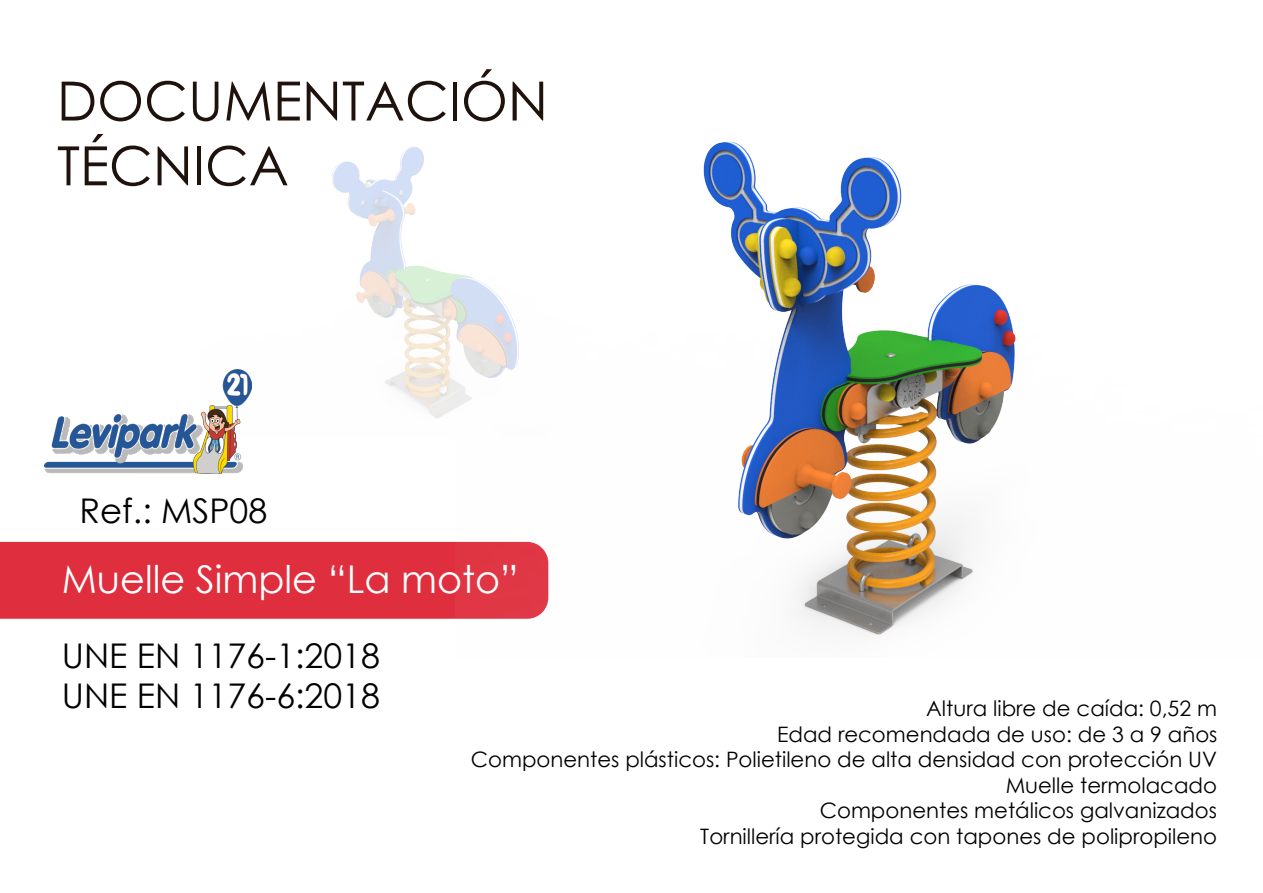
<style>
.page{position:relative;width:1263px;height:893px;background:#fff}
.page>*{position:absolute;margin:0;border:0;box-sizing:border-box;transform-origin:0 0}
.t1{font:38.25px "Century Gothic";color:#fff}
.t2{font:34.05px/40.8px "Century Gothic";color:#000}
.t3{font:21.3px/25.5px "Century Gothic";color:#000;text-align:right}
.t4{font:21.3px "Century Gothic";color:#010101}
</style>
<div class="page">
<img style="left:224px;top:145px;width:231px;height:273px">
<svg style="left:62px;top:82px;width:32px;height:39px"></svg>
<svg style="left:100px;top:81px;width:41px;height:40px"></svg>
<svg style="left:147px;top:81px;width:38px;height:40px"></svg>
<svg style="left:193px;top:82px;width:25px;height:39px"></svg>
<svg style="left:226px;top:82px;width:44px;height:39px"></svg>
<svg style="left:278px;top:82px;width:22px;height:39px"></svg>
<svg style="left:307px;top:82px;width:30px;height:39px"></svg>
<svg style="left:343px;top:81px;width:103px;height:40px"></svg>
<hr style="left:453px;top:82px;width:4px;height:39px;background:#1f120d">
<svg style="left:467px;top:69px;width:35px;height:21px"></svg>
<svg style="left:513px;top:82px;width:30px;height:8px"></svg>
<svg style="left:58px;top:146px;width:21px;height:39px"></svg>
<svg style="left:85px;top:134px;width:65px;height:52px"></svg>
<svg style="left:158px;top:146px;width:30px;height:39px"></svg>
<hr style="left:197px;top:146px;width:4px;height:39px;background:#1f120d">
<svg style="left:208px;top:146px;width:80px;height:40px"></svg>
<div style="left:0;top:542px;width:455px;height:77px;background:#df2e3d"></div>
<img style="left:455px;top:90px;width:561px;height:545px">
<img style="left:44px;top:369px;width:207px;height:104px">
<h2 class="t2" style="left:79px;top:489px;width:189px">Ref.: MSP08</h2>
<h1 class="t1" style="left:62px;top:552px;width:459px">Muelle Simple “La moto”</h1>
<h2 class="t2" style="left:62px;top:634px;width:320px">UNE EN 1176-1:2018<br>UNE EN 1176-6:2018</h2>
<p class="t3" style="left:926px;top:695px;width:292px">Altura libre de caída: 0,52 m</p>
<p class="t3" style="left:471px;top:746px;width:748px">Componentes plásticos: Polietileno de alta densidad con protección UV Muelle termolacado<br>Componentes metálicos galvanizados<br>Tornillería protegida con tapones de polipropileno</p>
<p class="t4" style="left:777px;top:719px;width:442px">Edad recomendada de uso: de 3 a 9 años</p>
</div>
